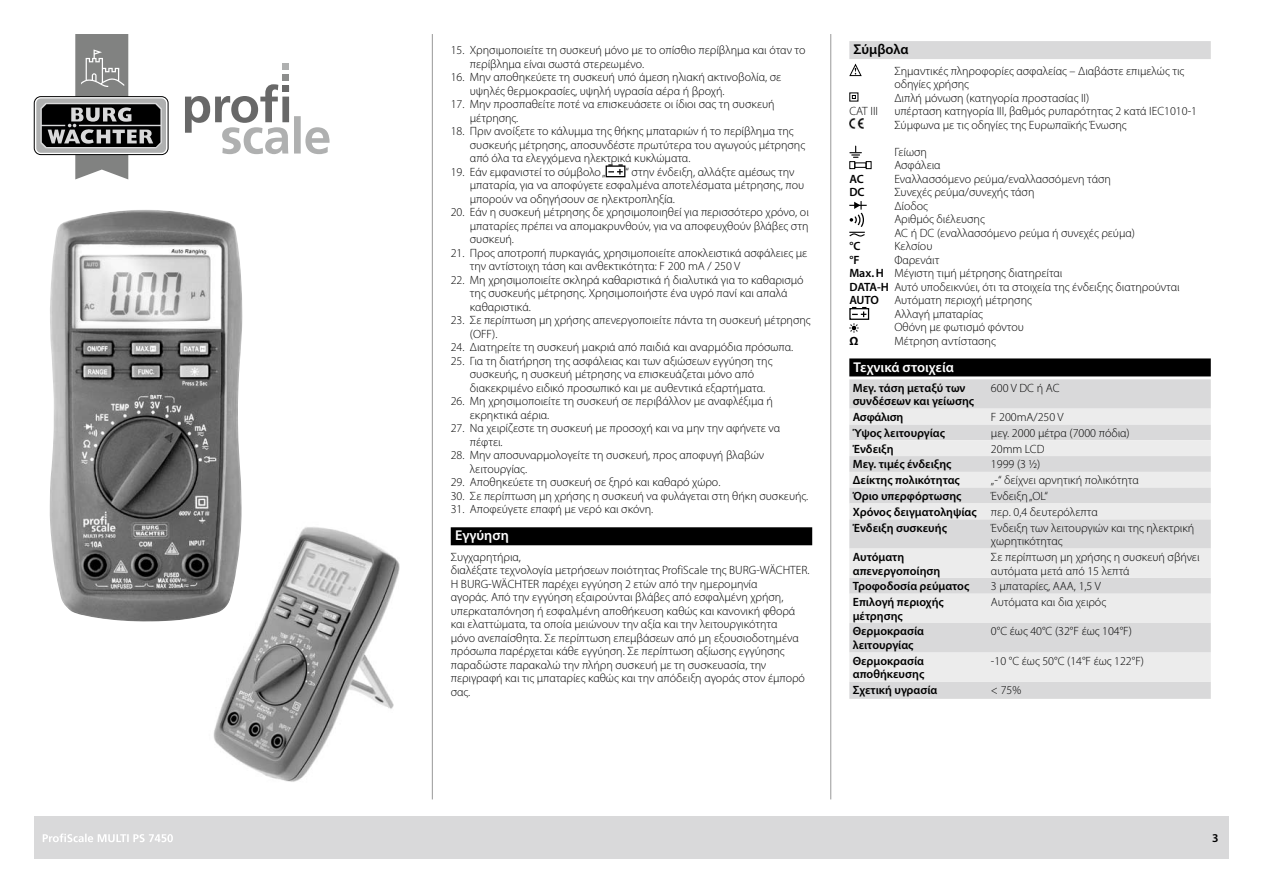
<style>
.page{position:relative;width:1263px;height:893px;background:#fff}
.page>*{position:absolute;margin:0;border:0;box-sizing:border-box;transform-origin:0 0}
.t1{font:600 14.25px "Myriad Pro";color:#fff}
.t2{font:600 14.25px "Myriad Pro";color:#000}
.t3{font:300 12px/13.5px "Myriad Pro";color:#000}
.t4{font:600 12px/13.5px "Myriad Pro";color:#000}
.t5{font:600 12px "Myriad Pro";letter-spacing:-.02em;color:#000}
.t6{font:700 12px "Myriad Pro";color:#000}
.s1{font-weight:600}
.s2{font-weight:300}
</style>
<div class="page">
<hr style="left:432px;top:34px;width:1px;height:765px;background:#989898">
<hr style="left:830px;top:34px;width:1px;height:765px;background:#989898">
<div style="left:34px;top:816px;width:1195px;height:43px;background:#d9d9da"></div>
<svg style="left:43px;top:833px;width:130px;height:9px"></svg>
<div style="left:34px;top:96px;width:134px;height:59px;border:1px solid #000;border-radius:7px"></div>
<div style="left:36px;top:98px;width:130px;height:55px;background:#afb0b0;border-radius:5px"></div>
<svg style="left:40px;top:34px;width:122px;height:145px"></svg>
<div style="left:282px;top:75px;width:7px;height:6px;background:#8d8e8d"></div>
<div style="left:282px;top:63px;width:7px;height:7px;background:#afb0b0"></div>
<svg style="left:185px;top:84px;width:145px;height:70px"></svg>
<img style="left:213px;top:527px;width:187px;height:255px">
<img style="left:49px;top:210px;width:194px;height:413px">
<div style="left:451px;top:527px;width:361px;height:18px;background:#000"></div>
<div style="left:606px;top:165px;width:19px;height:12px;border:1px solid #000"></div>
<svg style="left:608px;top:164px;width:15px;height:11px"></svg>
<div style="left:849px;top:41px;width:362px;height:18px;background:#d9d9da"></div>
<div style="left:849px;top:358px;width:362px;height:18px;background:#000"></div>
<svg style="left:849px;top:63px;width:13px;height:13px"></svg>
<svg style="left:852px;top:95px;width:4px;height:4px"></svg>
<img style="left:849px;top:118px;width:15px;height:11px">
<svg style="left:850px;top:146px;width:11px;height:12px"></svg>
<div style="left:854px;top:162px;width:12px;height:6px;border:1px solid #000"></div>
<div style="left:866px;top:161px;width:5px;height:8px;border:1px solid #000"></div>
<div style="left:849px;top:161px;width:6px;height:8px;border:1px solid #000"></div>
<svg style="left:849px;top:201px;width:18px;height:36px"></svg>
<div style="left:849px;top:308px;width:20px;height:12px;border:1px solid #000"></div>
<svg style="left:852px;top:307px;width:14px;height:10px"></svg>
<svg style="left:849px;top:323px;width:10px;height:10px"></svg>
<div style="left:849px;top:379px;width:362px;height:320px;background:#d9d9da"></div>
<svg style="left:849px;top:409px;width:362px;height:273px;background:#e6e6e6"></svg>
<svg style="left:849px;top:488px;width:362px;height:164px;background:#dfdfe0"></svg>
<svg style="left:849px;top:503px;width:362px;height:75px;background:#e4e4e5"></svg>
<p class="t3" style="left:470px;top:44px;width:337px;text-indent:-19px">15. Χρησιμοποιείτε τη συσκευή μόνο με το οπίσθιο περίβλημα και όταν το περίβλημα είναι σωστά στερεωμένο.</p>
<p class="t3" style="left:470px;top:71px;width:313px;text-indent:-19px">16. Μην αποθηκεύετε τη συσκευή υπό άμεση ηλιακή ακτινοβολία, σε υψηλές θερμοκρασίες, υψηλή υγρασία αέρα ή βροχή.</p>
<p class="t3" style="left:470px;top:98px;width:306px;text-indent:-19px">17. Μην προσπαθείτε ποτέ να επισκευάσετε οι ίδιοι σας τη συσκευή μέτρησης.</p>
<p class="t3" style="left:470px;top:125px;width:337px;text-indent:-19px">18. Πριν ανοίξετε το κάλυμμα της θήκης μπαταριών ή το περίβλημα της συσκευής μέτρησης, αποσυνδέστε πρωτύτερα του αγωγούς μέτρησης από όλα τα ελεγχόμενα ηλεκτρικά κυκλώματα.</p>
<p class="t3" style="left:451px;top:165px;width:156px">19. Εάν εμφανιστεί το σύμβολο „</p>
<p class="t3" style="left:470px;top:165px;width:336px;text-indent:156px">“ στην ένδειξη, αλλάξτε αμέσως την μπαταρία, για να αποφύγετε εσφαλμένα αποτελέσματα μέτρησης, που μπορούν να οδηγήσουν σε ηλεκτροπληξία.</p>
<p class="t3" style="left:470px;top:206px;width:340px;text-align:justify;text-indent:-19px">20. Εάν η συσκευή μέτρησης δε χρησιμοποιηθεί για περισσότερο χρόνο, οι μπαταρίες πρέπει να απομακρυνθούν, για να αποφευχθούν βλάβες στη συσκευή.</p>
<p class="t3" style="left:470px;top:246px;width:339px;text-indent:-19px">21. Προς αποτροπή πυρκαγιάς, χρησιμοποιείτε αποκλειστικά ασφάλειες με την αντίστοιχη τάση και ανθεκτικότητα: F 200 mA / 250 V</p>
<p class="t3" style="left:470px;top:273px;width:335px;text-indent:-19px">22. Μη χρησιμοποιείτε σκληρά καθαριστικά ή διαλυτικά για το καθαρισμό της συσκευής μέτρησης. Χρησιμοποιήστε ένα υγρό πανί και απαλά καθαριστικά.</p>
<p class="t3" style="left:470px;top:314px;width:342px;text-indent:-19px">23. Σε περίπτωση μη χρήσης απενεργοποιείτε πάντα τη συσκευή μέτρησης (OFF).</p>
<p class="t3" style="left:451px;top:341px;width:344px">24. Διατηρείτε τη συσκευή μακριά από παιδιά και αναρμόδια πρόσωπα.</p>
<p class="t3" style="left:470px;top:354px;width:304px;text-indent:-19px">25. Για τη διατήρηση της ασφάλειας και των αξιώσεων εγγύηση της συσκευής, η συσκευή μέτρησης να επισκευάζεται μόνο από διακεκριμένο ειδικό προσωπικό και με αυθεντικά εξαρτήματα.</p>
<p class="t3" style="left:470px;top:395px;width:304px;text-indent:-19px">26. Μη χρησιμοποιείτε τη συσκευή σε περιβάλλον με αναφλέξιμα ή εκρηκτικά αέρια.</p>
<p class="t3" style="left:470px;top:422px;width:312px;text-indent:-19px">27. Να χειρίζεστε τη συσκευή με προσοχή και να μην την αφήνετε να πέφτει.</p>
<p class="t3" style="left:470px;top:449px;width:296px;text-indent:-19px">28. Μην αποσυναρμολογείτε τη συσκευή, προς αποφυγή βλαβών λειτουργίας.</p>
<p class="t3" style="left:451px;top:476px;width:271px">29. Αποθηκεύετε τη συσκευή σε ξηρό και καθαρό χώρο.</p>
<p class="t3" style="left:451px;top:489px;width:359px">30. Σε περίπτωση μη χρήσης η συσκευή να φυλάγεται στη θήκη συσκευής.</p>
<p class="t3" style="left:451px;top:503px;width:204px">31. Αποφεύγετε επαφή με νερό και σκόνη.</p>
<p class="t1" style="left:455px;top:528px;width:55px">Εγγύηση</p>
<p class="t3" style="left:451px;top:550px;width:360px">Συγχαρητήρια,<br>διαλέξατε τεχνολογία μετρήσεων ποιότητας ProfiScale της BURG-WÄCHTER.<br>Η BURG-WÄCHTER παρέχει εγγύηση 2 ετών από την ημερομηνία<br>αγοράς. Από την εγγύηση εξαιρούνται βλάβες από εσφαλμένη χρήση, υπερκαταπόνηση ή εσφαλμένη αποθήκευση καθώς και κανονική φθορά και ελαττώματα, τα οποία μειώνουν την αξία και την λειτουργικότητα<br>μόνο ανεπαίσθητα. Σε περίπτωση επεμβάσεων από μη εξουσιοδοτημένα πρόσωπα παρέρχεται κάθε εγγύηση. Σε περίπτωση αξίωσης εγγύησης παραδώστε παρακαλώ την πλήρη συσκευή με τη συσκευασία, την περιγραφή και τις μπαταρίες καθώς και την απόδειξη αγοράς στον έμπορό σας.</p>
<p class="t2" style="left:853px;top:42px;width:57px">Σύμβολα</p>
<p class="t3" style="left:894px;top:64px;width:291px">Σημαντικές πληροφορίες ασφαλείας – Διαβάστε επιμελώς τις οδηγίες χρήσης<br>Διπλή μόνωση (κατηγορία προστασίας II)</p>
<p class="t3" style="left:849px;top:104px;width:30px">CAT III</p>
<p class="t3" style="left:894px;top:104px;width:304px">υπέρταση κατηγορία III, βαθμός ρυπαρότητας 2 κατά IEC1010-1<br>Σύμφωνα με τις οδηγίες της Ευρωπαϊκής Ένωσης</p>
<p class="t3" style="left:894px;top:145px;width:48px">Γείωση<br>Ασφάλεια</p>
<p class="t4" style="left:849px;top:172px;width:16px">AC</p>
<p class="t3" style="left:894px;top:172px;width:218px">Εναλλασσόμενο ρεύμα/εναλλασσόμενη τάση</p>
<p class="t4" style="left:849px;top:185px;width:17px">DC</p>
<p class="t3" style="left:894px;top:186px;width:242px">Συνεχές ρεύμα/συνεχής τάση<br>Δίοδος<br>Αριθμός διέλευσης<br>AC ή DC (εναλλασσόμενο ρεύμα ή συνεχές ρεύμα)</p>
<p class="t4" style="left:849px;top:239px;width:13px">°C</p>
<p class="t3" style="left:894px;top:240px;width:40px">Κελσίου</p>
<p class="t4" style="left:849px;top:253px;width:12px">°F</p>
<p class="t3" style="left:849px;top:253px;width:332px;text-indent:45px">Φαρενάιτ<br><span class="s1">Max.H</span> Μέγιστη τιμή μέτρησης διατηρείται<br><span class="s1">DATA-H</span> Αυτό υποδεικνύει, ότι τα στοιχεία της ένδειξης διατηρούνται<br><span class="s1">AUTO</span></p>
<p class="t3" style="left:894px;top:294px;width:139px">Αυτόματη περιοχή μέτρησης<br>Αλλαγή μπαταρίας<br>Οθόνη με φωτισμό φόντου</p>
<p class="t6" style="left:849px;top:334px;width:10px">Ω</p>
<p class="t3" style="left:894px;top:334px;width:103px">Μέτρηση αντίστασης</p>
<p class="t1" style="left:853px;top:359px;width:102px">Τεχνικά στοιχεία</p>
<p class="t4" style="left:853px;top:381px;width:123px">Μεγ. τάση μεταξύ των συνδέσεων και γείωσης</p>
<p class="t3" style="left:991px;top:381px;width:70px">600 V DC ή AC</p>
<p class="t5" style="left:853px;top:410px;width:52px">Ασφάλιση</p>
<p class="t3" style="left:991px;top:410px;width:74px">F 200mA/250 V</p>
<p class="t4" style="left:853px;top:426px;width:94px">Ύψος λειτουργίας</p>
<p class="t3" style="left:991px;top:426px;width:140px">μεγ. 2000 μέτρα (7000 πόδια)</p>
<p class="t4" style="left:853px;top:442px;width:42px">Ένδειξη</p>
<p class="t3" style="left:991px;top:442px;width:55px">20mm LCD</p>
<p class="t4" style="left:853px;top:458px;width:100px">Μεγ. τιμές ένδειξης</p>
<p class="t3" style="left:991px;top:458px;width:51px">1999 (3 ½)</p>
<p class="t4" style="left:853px;top:474px;width:109px">Δείκτης πολικότητας</p>
<p class="t3" style="left:991px;top:474px;width:149px">„-“ δείχνει αρνητική πολικότητα</p>
<p class="t4" style="left:853px;top:489px;width:110px">Όριο υπερφόρτωσης</p>
<p class="t4" style="left:853px;top:488px;width:247px;line-height:15.8px;text-indent:138px"><span class="s2">Ένδειξη „OL“<br></span>Χρόνος δειγματοληψίας <span class="s2">περ. 0,4 δευτερόλεπτα<br></span>Ένδειξη συσκευής</p>
<p class="t3" style="left:991px;top:521px;width:205px">Ένδειξη των λειτουργιών και της ηλεκτρική χωρητικότητας</p>
<p class="t4" style="left:853px;top:550px;width:89px">Αυτόματη απενεργοποίηση</p>
<p class="t3" style="left:991px;top:550px;width:210px">Σε περίπτωση μη χρήσης η συσκευή σβήνει αυτόματα μετά από 15 λεπτά</p>
<p class="t4" style="left:853px;top:580px;width:118px">Τροφοδοσία ρεύματος</p>
<p class="t3" style="left:991px;top:580px;width:111px">3 μπαταρίες, AAA, 1,5 V</p>
<p class="t4" style="left:853px;top:595px;width:93px">Επιλογή περιοχής μέτρησης</p>
<p class="t3" style="left:991px;top:596px;width:117px">Αυτόματα και δια χειρός</p>
<p class="t4" style="left:853px;top:625px;width:73px">Θερμοκρασία λειτουργίας</p>
<p class="t3" style="left:991px;top:625px;width:143px">0°C έως 40°C (32°F έως 104°F)</p>
<p class="t4" style="left:853px;top:654px;width:73px">Θερμοκρασία αποθήκευσης</p>
<p class="t3" style="left:991px;top:654px;width:155px">-10 °C έως 50°C (14°F έως 122°F)</p>
<p class="t4" style="left:853px;top:683px;width:86px">Σχετική υγρασία</p>
<p class="t3" style="left:991px;top:683px;width:32px">&lt; 75%</p>
<p class="t4" style="left:1212px;top:832px;width:8px">3</p>
</div>
